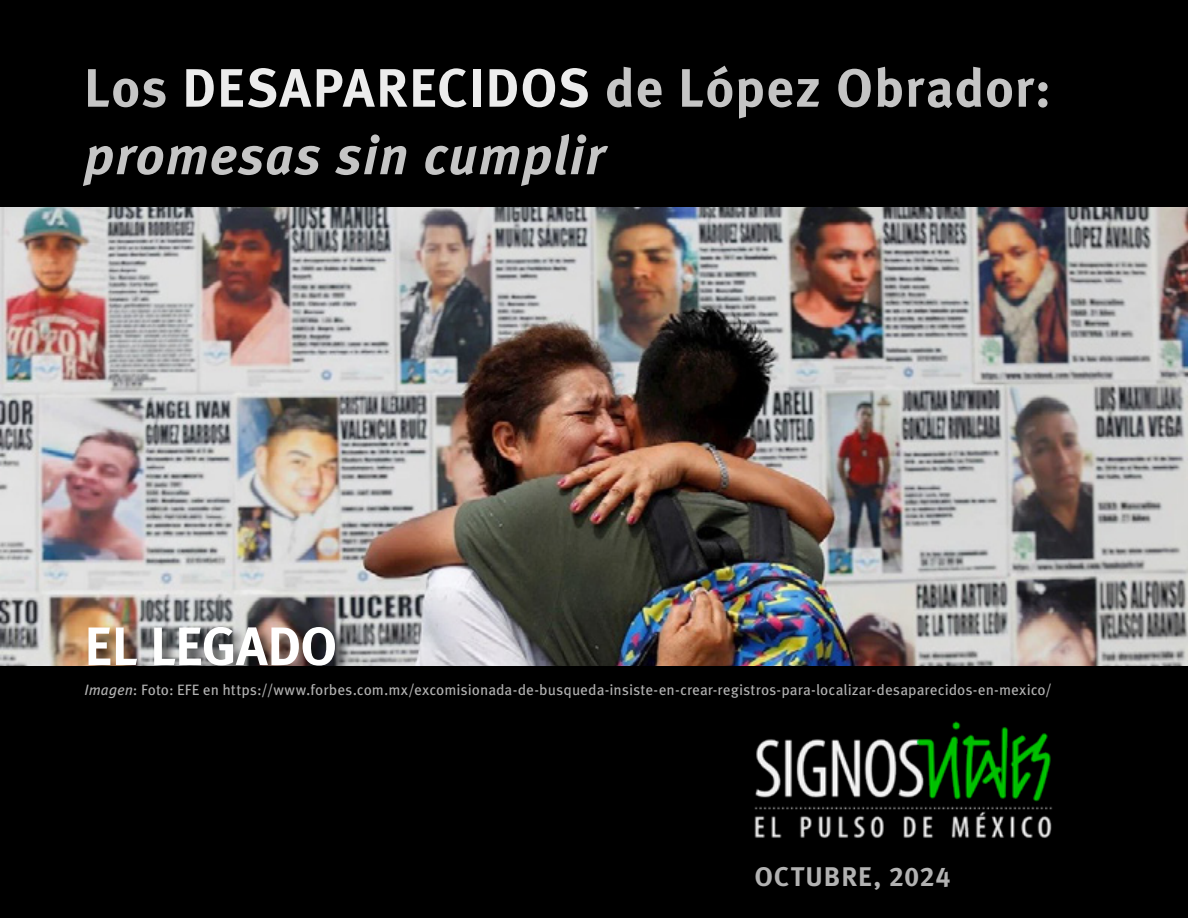
<style>
.page{position:relative;width:1188px;height:918px;background:#000}
.page>*{position:absolute;margin:0;border:0;box-sizing:border-box;transform-origin:0 0}
.t1{font:700 54px/67.5px "Meta Pro";letter-spacing:.015em;color:#c5c5c5}
.t2{font:700 54px "Meta Plus";letter-spacing:-.015em;color:#fff}
.t3{font:700 27px "Meta Pro";letter-spacing:.035em;color:#b2b2b2}
.t4{font:15px "Meta Pro";color:#b2b2b2}
.s1{color:#ececec}
.s2{font-style:italic}
</style>
<div class="page">
<img style="left:0;top:207px;width:1188px;height:458px">
<img style="left:754px;top:721px;width:299px;height:117px">
<div style="left:88px;top:626px;width:264px;height:55px;background:#000;opacity:.75"></div>
<h1 class="t1" style="left:84px;top:56px;width:969px">Los <span class="s1">DESAPARECIDOS</span> de López Obrador: <span class="s2">promesas sin cumplir</span></h1>
<h1 class="t2" style="left:84px;top:615px;width:254px">EL LEGADO</h1>
<p class="t4" style="left:85px;top:681px;width:969px"><span class="s2">Imagen</span>: Foto: EFE en https://www.forbes.com.mx/excomisionada-de-busqueda-insiste-en-crear-registros-para-localizar-desaparecidos-en-mexico/</p>
<h2 class="t3" style="left:754px;top:859px;width:198px">OCTUBRE, 2024</h2>
</div>
